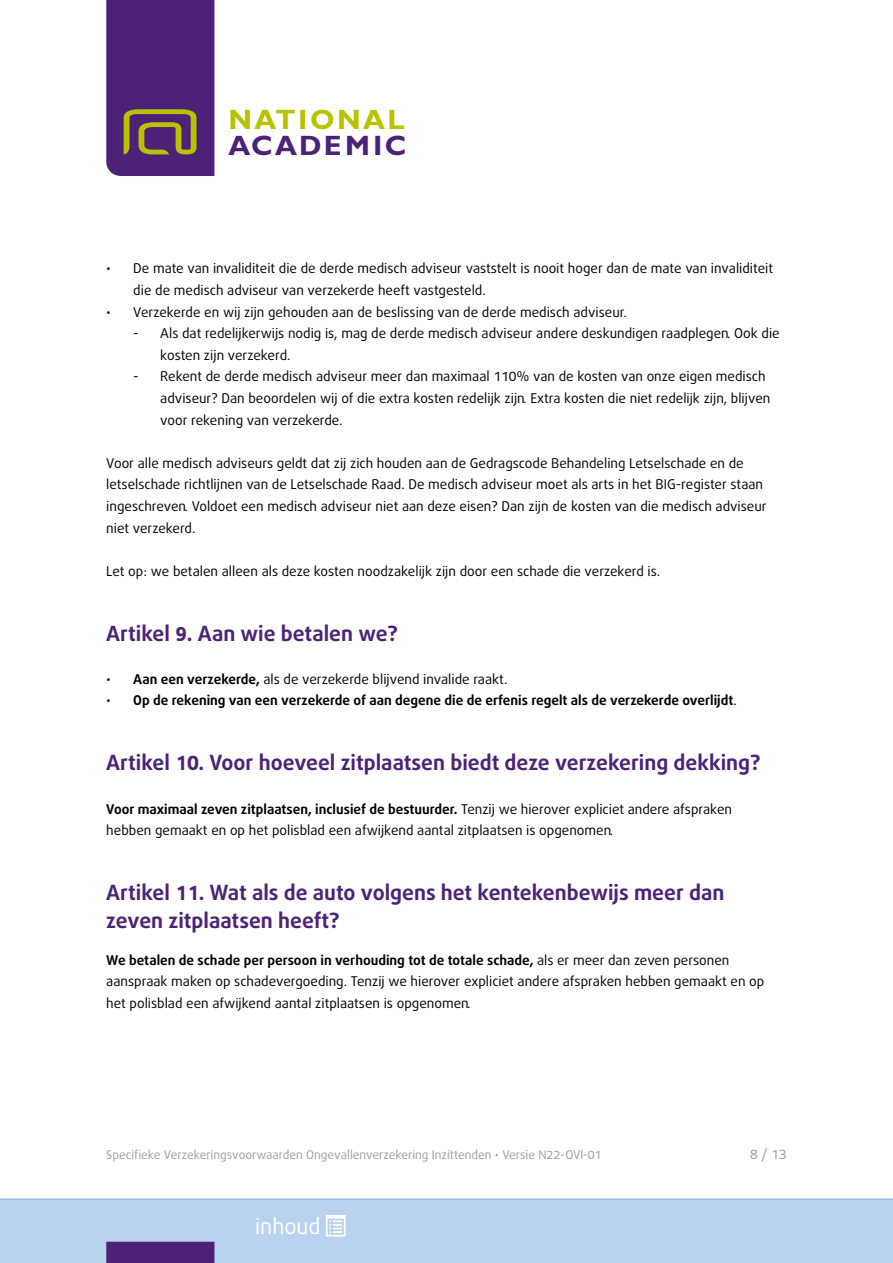
<style>
.page{position:relative;width:893px;height:1263px;background:#fff}
.page>*{position:absolute;margin:0;border:0;box-sizing:border-box;transform-origin:0 0}
.t1{font:700 28.05px "Gill Sans";letter-spacing:.085em;color:#b7c200}
.t2{font:700 28.05px "Gill Sans";letter-spacing:.075em;color:#4c2178}
.t3{font:21.6px "Bagus";color:#fff}
.t4{font:700 21px/27.6px "Bagus";color:#4c2178}
.t5{font:13.5px/21.6px "Bagus";color:#000}
.t6{font:700 13.5px "Bagus";color:#000}
.t7{font:13.5px "Bagus";color:#9d9d9c}
.t8{font:12px "Bagus";color:#9d9d9c}
.s1{font-weight:700}
.s2{font-weight:400}
</style>
<div class="page">
<svg style="left:106px;top:0;width:108px;height:176px;background:#552e71"></svg>
<div style="left:0;top:1199px;width:893px;height:64px;background:#b9d2ef"></div>
<hr style="left:0;top:1198px;width:893px;height:2px;background:#92bce6">
<div style="left:106px;top:1242px;width:108px;height:21px;background:#4c2178"></div>
<svg style="left:326px;top:1215px;width:20px;height:21px"></svg>
<h1 class="t1" style="left:228px;top:103px;width:178px">NATIONAL</h1>
<h1 class="t2" style="left:228px;top:129px;width:179px">ACADEMIC</h1>
<p class="t5" style="left:133px;top:258px;width:641px;text-indent:-27px">• De mate van invaliditeit die de derde medisch adviseur vaststelt is nooit hoger dan de mate van invaliditeit die de medisch adviseur van verzekerde heeft vastgesteld.</p>
<p class="t5" style="left:106px;top:301px;width:522px">• Verzekerde en wij zijn gehouden aan de beslissing van de derde medisch adviseur.</p>
<p class="t5" style="left:160px;top:323px;width:621px;text-indent:-27px">- Als dat redelijkerwijs nodig is, mag de derde medisch adviseur andere deskundigen raadplegen. Ook die kosten zijn verzekerd.</p>
<p class="t5" style="left:160px;top:366px;width:612px;text-indent:-27px">- Rekent de derde medisch adviseur meer dan maximaal 110% van de kosten van onze eigen medisch adviseur? Dan beoordelen wij of die extra kosten redelijk zijn. Extra kosten die niet redelijk zijn, blijven voor rekening van verzekerde.</p>
<p class="t5" style="left:106px;top:452px;width:662px">Voor alle medisch adviseurs geldt dat zij zich houden aan de Gedragscode Behandeling Letselschade en de letselschade richtlijnen van de Letselschade Raad. De medisch adviseur moet als arts in het BIG-register staan ingeschreven. Voldoet een medisch adviseur niet aan deze eisen? Dan zijn de kosten van die medisch adviseur niet verzekerd.</p>
<p class="t5" style="left:106px;top:560px;width:555px">Let op: we betalen alleen als deze kosten noodzakelijk zijn door een schade die verzekerd is.</p>
<h3 class="t4" style="left:106px;top:620px;width:293px">Artikel 9. Aan wie betalen we?</h3>
<p class="t5" style="left:106px;top:668px;width:403px">• <span class="s1">Aan een verzekerde,</span> als de verzekerde blijvend invalide raakt.</p>
<p class="t6" style="left:106px;top:692px;width:632px"><span class="s2">•</span> Op de rekening van een verzekerde of aan degene die de erfenis regelt als de verzekerde overlijdt<span class="s2">.</span></p>
<h3 class="t4" style="left:106px;top:749px;width:656px">Artikel 10. Voor hoeveel zitplaatsen biedt deze verzekering dekking?</h3>
<p class="t5" style="left:106px;top:798px;width:627px"><span class="s1">Voor maximaal zeven zitplaatsen, inclusief de bestuurder.</span> Tenzij we hierover expliciet andere afspraken hebben gemaakt en op het polisblad een afwijkend aantal zitplaatsen is opgenomen.</p>
<h3 class="t4" style="left:106px;top:879px;width:620px">Artikel 11. Wat als de auto volgens het kentekenbewijs meer dan zeven zitplaatsen heeft?</h3>
<p class="t5" style="left:106px;top:949px;width:659px"><span class="s1">We betalen de schade per persoon in verhouding tot de totale schade,</span> als er meer dan zeven personen aanspraak maken op schadevergoeding. Tenzij we hierover expliciet andere afspraken hebben gemaakt en op het polisblad een afwijkend aantal zitplaatsen is opgenomen.</p>
<p class="t8" style="left:106px;top:1147px;width:497px">Specifieke Verzekeringsvoorwaarden Ongevallenverzekering Inzittenden • Versie N22-OVI-01</p>
<p class="t7" style="left:750px;top:1145px;width:38px">8 / 13</p>
<h2 class="t3" style="left:255px;top:1212px;width:67px">inhoud</h2>
</div>
